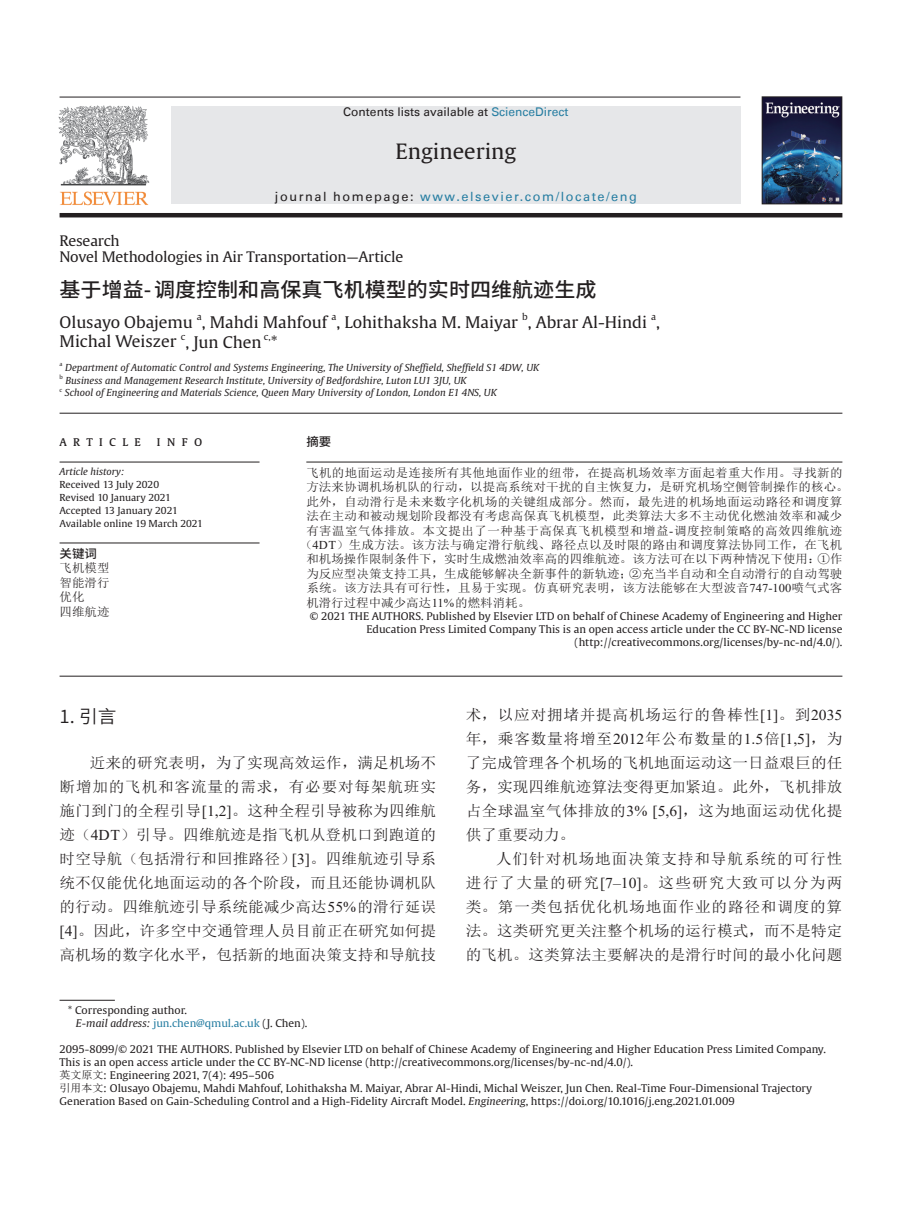
<style>
.page{position:relative;width:919px;height:1217px;background:#fff}
.page>*{position:absolute;margin:0;border:0;box-sizing:border-box;transform-origin:0 0}
.t1{font:21px "Gulliver";color:#231f20;scale:1.04 1}
.t2{font:500 20.25px "Source Han Sans CN";color:#231f20;scale:1.04 1}
.t3{font:18px "Source Han Sans CN";color:#231f20;scale:1.04 1}
.t4{font:15.9px "Gulliver";color:#231f20;scale:1.04 1}
.t5{font:15px/24px "Sim Sun";letter-spacing:.005em;color:#231f20;text-align:justify;scale:1.04 1}
.t6{font:14.4px/15.8px "Gulliver";letter-spacing:-.01em;color:#231f20;scale:1.04 1}
.t7{font:13.5px "Gulliver Compact SC";color:#231f20;scale:.85 1}
.t8{font:12.75px "Univers LT";letter-spacing:.12em;color:#277ea2}
.t9{font:12px/14.4px "Sim Sun";letter-spacing:.015em;color:#231f20;scale:1.04 1}
.t10{font:12px "Sim Sun";letter-spacing:.04em;color:#231f20;scale:1.04 1}
.t11{font:12px "Univers LT";color:#231f20}
.t12{font:500 12px "Source Han Sans CN";color:#231f20;scale:1.04 1}
.t13{font:10.5px/12.9px "Gulliver";color:#231f20;scale:1.04 1}
.t14{font:italic 9.6px "Gulliver";color:#231f20;scale:1.04 1}
.t15{font:9.6px/12.9px "Gulliver";color:#231f20;scale:1.04 1}
.t16{font:9.3px "Gulliver";color:#231f20;scale:1.04 1}
.t17{font:5.55px "Gulliver";color:#231f20;scale:1.04 1}
.s1{color:#277ea2}
.s2{color:#231f20}
.s3{font-family:"Times New Roman"}
.s4{font-style:italic}
.s5{font-family:"H Ya 6 gj"}
</style>
<div class="page">
<hr style="left:60px;top:413px;width:782px;height:1px;background:#231f20">
<hr style="left:60px;top:675px;width:782px;height:1px;background:#231f20">
<hr style="left:60px;top:461px;width:199px;height:1px;background:#231f20">
<hr style="left:306px;top:461px;width:536px;height:1px;background:#231f20">
<hr style="left:60px;top:542px;width:199px;height:1px;background:#231f20">
<hr style="left:60px;top:999px;width:55px;height:1px;background:#231f20">
<img style="left:59px;top:106px;width:90px;height:99px">
<hr style="left:60px;top:97px;width:680px;height:1px;background:#231f20">
<div style="left:171px;top:106px;width:569px;height:98px;background:#e6e7e9"></div>
<hr style="left:60px;top:213px;width:782px;height:4px;background:#231f20">
<img style="left:763px;top:98px;width:77px;height:104px">
<div style="left:761px;top:96px;width:81px;height:108px;border:1px solid #231f20"></div>
<p class="t11" style="left:343px;top:105px;width:227px">Contents lists available at <span class="s1">ScienceDirect</span></p>
<h1 class="t1" style="left:395px;top:138px;width:118px">Engineering</h1>
<p class="t8" style="left:275px;top:188px;width:363px"><span class="s2">journal homepage:</span> www.elsevier.com/locate/eng</p>
<h3 class="t6" style="left:60px;top:232px;width:332px">Research<br>Novel Methodologies in Air Transportation—Article</h3>
<h2 class="t2" style="left:60px;top:278px;width:518px">基于增益- 调度控制和高保真飞机模型的实时四维航迹生成</h2>
<h3 class="t4" style="left:60px;top:312px;width:129px">Olusayo Obajemu</h3>
<p class="t16" style="left:197px;top:311px;width:6px">a</p>
<h3 class="t4" style="left:202px;top:312px;width:122px">, Mahdi Mahfouf</h3>
<p class="t16" style="left:331px;top:311px;width:6px">a</p>
<h3 class="t4" style="left:336px;top:312px;width:176px">, Lohithaksha M. Maiyar</h3>
<p class="t16" style="left:522px;top:311px;width:7px">b</p>
<h3 class="t4" style="left:527px;top:312px;width:116px">, Abrar Al-Hindi</h3>
<p class="t16" style="left:651px;top:311px;width:6px">a</p>
<h3 class="t4" style="left:656px;top:312px;width:5px">,</h3>
<h3 class="t4" style="left:60px;top:332px;width:114px">Michal Weiszer</h3>
<p class="t16" style="left:181px;top:330px;width:6px">c</p>
<h3 class="t4" style="left:185px;top:332px;width:75px">, Jun Chen</h3>
<p class="t16" style="left:264px;top:330px;width:8px">c,</p>
<h3 class="t4" style="left:271px;top:332px;width:8px">*</h3>
<p class="t17" style="left:60px;top:360px;width:4px">a</p>
<p class="t14" style="left:65px;top:361px;width:457px">Department of Automatic Control and Systems Engineering, The University of Sheffield, Sheffield S1 4DW, UK</p>
<p class="t17" style="left:60px;top:373px;width:5px">b</p>
<p class="t14" style="left:65px;top:374px;width:387px">Business and Management Research Institute, University of Bedfordshire, Luton LU1 3JU, UK</p>
<p class="t17" style="left:60px;top:386px;width:4px">c</p>
<p class="t14" style="left:65px;top:387px;width:417px">School of Engineering and Materials Science, Queen Mary University of London, London E1 4NS, UK</p>
<p class="t7" style="left:60px;top:433px;width:169px">a r t i c l e i n f o</p>
<p class="t12" style="left:306px;top:434px;width:25px">摘要</p>
<p class="t14" style="left:60px;top:465px;width:64px">Article history:</p>
<p class="t15" style="left:60px;top:478px;width:139px">Received 13 July 2020<br>Revised 10 January 2021<br>Accepted 13 January 2021<br>Available online 19 March 2021</p>
<p class="t9" style="left:306px;top:465px;width:517px">飞机的地面运动是连接所有其他地面作业的纽带，在提高机场效率方面起着重大作用。寻找新的</p>
<p class="t9" style="left:306px;top:480px;width:523px">方法来协调机场机队的行动，以提高系统对干扰的自主恢复力，是研究机场空侧管制操作的核心。</p>
<p class="t9" style="left:306px;top:494px;width:516px">此外，自动滑行是未来数字化机场的关键组成部分。然而，最先进的机场地面运动路径和调度算</p>
<p class="t9" style="left:306px;top:508px;width:517px">法在主动和被动规划阶段都没有考虑高保真飞机模型，此类算法大多不主动优化燃油效率和减少</p>
<p class="t10" style="left:306px;top:524px;width:517px">有害温室气体排放。本文提出了一种基于高保真飞机模型和增益<span class="s3">-</span>调度控制策略的高效四维航迹</p>
<p class="t9" style="left:300px;top:537px;width:523px">（<span class="s3">4DT</span>）生成方法。该方法与确定滑行航线、路径点以及时限的路由和调度算法协同工作，在飞机</p>
<p class="t9" style="left:306px;top:552px;width:517px">和机场操作限制条件下，实时生成燃油效率高的四维航迹。该方法可在以下两种情况下使用：①作</p>
<p class="t9" style="left:306px;top:566px;width:517px">为反应型决策支持工具，生成能够解决全新事件的新轨迹；②充当半自动和全自动滑行的自动驾驶</p>
<p class="t9" style="left:306px;top:580px;width:517px">系统。该方法具有可行性，且易于实现。仿真研究表明，该方法能够在大型波音<span class="s3">747-100</span>喷气式客</p>
<p class="t9" style="left:306px;top:595px;width:217px">机滑行过程中减少高达<span class="s3">11%</span>的燃料消耗。</p>
<p class="t13" style="left:310px;top:609px;width:513px;text-align:right">© 2021 THE AUTHORS. Published by Elsevier LTD on behalf of Chinese Academy of Engineering and Higher<br>Education Press Limited Company This is an open access article under the CC BY-NC-ND license (http://creativecommons.org/licenses/by-nc-nd/4.0/).</p>
<p class="t12" style="left:60px;top:547px;width:37px">关键词</p>
<p class="t9" style="left:60px;top:561px;width:49px">飞机模型智能滑行优化<br>四维航迹</p>
<h3 class="t3" style="left:60px;top:706px;width:56px">1. 引言</h3>
<p class="t5" style="left:60px;top:750px;width:363px;text-indent:30px">近来的研究表明，为了实现高效运作，满足机场不断增加的飞机和客流量的需求，有必要对每架航班实施门到门的全程引导<span class="s3">[1,2]</span>。这种全程引导被称为四维航迹（<span class="s3">4DT</span>）引导。四维航迹是指飞机从登机口到跑道的时空导航（包括滑行和回推路径）<span class="s3">[3]</span>。四维航迹引导系统不仅能优化地面运动的各个阶段，而且还能协调机队的行动。四维航迹引导系统能减少高达<span class="s3">55%</span>的滑行延误<span class="s3">[4]</span>。因此，许多空中交通管理人员目前正在研究如何提高机场的数字化水平，包括新的地面决策支持和导航技</p>
<h3 class="t5" style="left:466px;top:702px;width:363px">术，以应对拥堵并提高机场运行的鲁棒性<span class="s3">[1]</span>。到<span class="s3">2035</span>年，乘客数量将增至<span class="s3">2012</span>年公布数量的<span class="s3">1.5</span>倍<span class="s3">[1,5]</span>，为了完成管理各个机场的飞机地面运动这一日益艰巨的任务，实现四维航迹算法变得更加紧迫。此外，飞机排放占全球温室气体排放的<span class="s3">3% [5,6]</span>，这为地面运动优化提供了重要动力。</h3>
<h3 class="t5" style="left:466px;top:846px;width:363px;text-indent:30px">人们针对机场地面决策支持和导航系统的可行性进行了大量的研究<span class="s3">[7–10]</span>。这些研究大致可以分为两类。第一类包括优化机场地面作业的路径和调度的算法。这类研究更关注整个机场的运行模式，而不是特定的飞机。这类算法主要解决的是滑行时间的最小化问题</h3>
<p class="t13" style="left:76px;top:1003px;width:224px;text-indent:-8px">* Corresponding author.<br><span class="s4">E-mail address:</span> <span class="s1">jun.chen@qmul.ac.uk</span> (J. Chen).</p>
<p class="t13" style="left:60px;top:1042px;width:738px">2095-8099/© 2021 THE AUTHORS. Published by Elsevier LTD on behalf of Chinese Academy of Engineering and Higher Education Press Limited Company.<br>This is an open access article under the CC BY-NC-ND license (http://creativecommons.org/licenses/by-nc-nd/4.0/).<br><span class="s5">英文原文</span>: Engineering 2021, 7(4): 495–506<br><span class="s5">引用本文</span>: Olusayo Obajemu, Mahdi Mahfouf, Lohithaksha M. Maiyar, Abrar Al-Hindi, Michal Weiszer, Jun Chen. Real-Time Four-Dimensional Trajectory Generation Based on Gain-Scheduling Control and a High-Fidelity Aircraft Model. <span class="s4">Engineering</span>, https://doi.org/10.1016/j.eng.2021.01.009</p>
</div>
